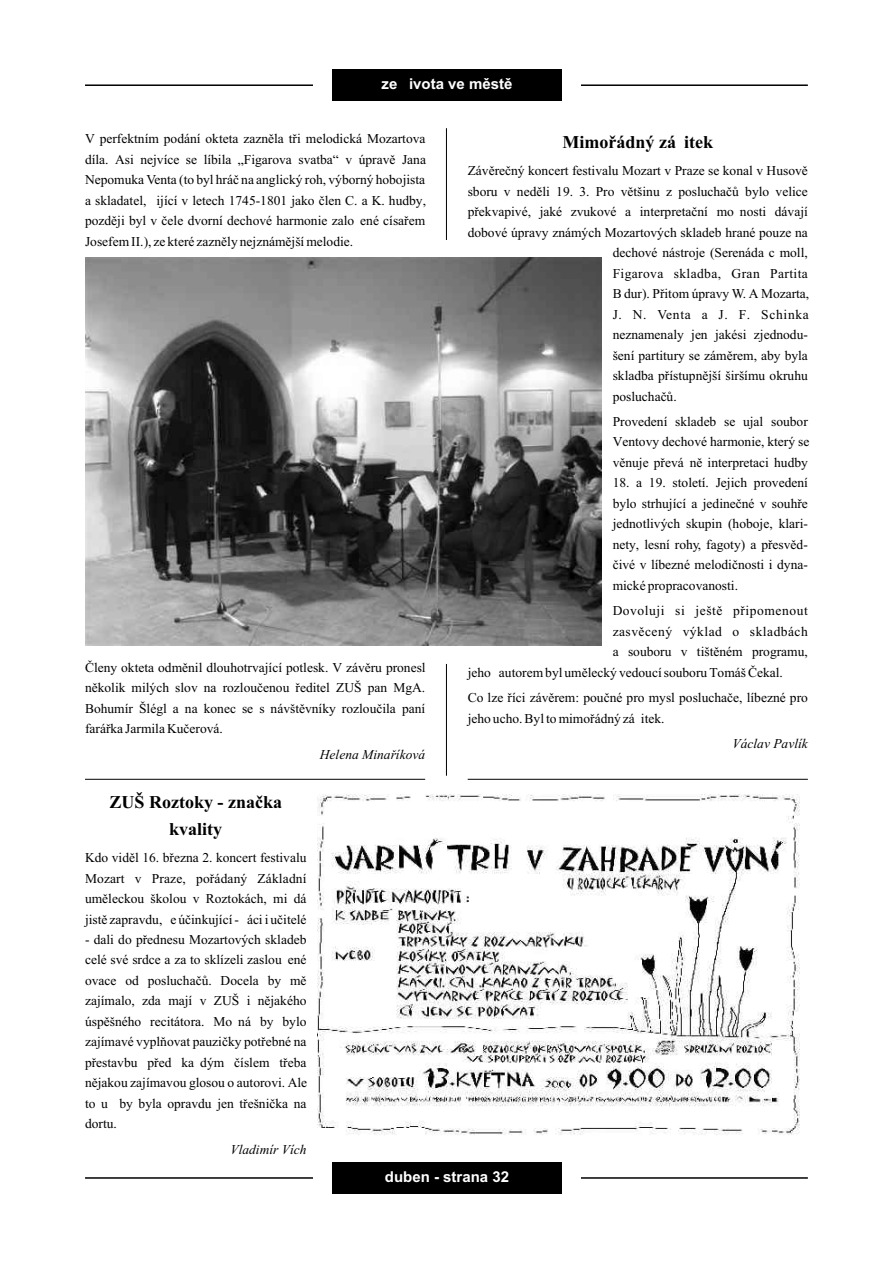
<style>
.page{position:relative;width:894px;height:1263px;background:#fff}
.page>*{position:absolute;margin:0;border:0;box-sizing:border-box;transform-origin:0 0}
.t1{font:700 18px/27.3px "Times New Roman CE";color:#000;text-align:center}
.t2{font:700 15px "Arial CE";color:#fff}
.t3{font:13.5px/20.5px "Times New Roman CE";color:#000;text-align:justify}
.t4{font:italic 13.5px "Times New Roman CE";color:#000}
.t5{font:13.5px "Times New Roman CE";letter-spacing:.03em;color:#000}
.t6{font:13.5px "Times New Roman CE";letter-spacing:.04em;color:#000}
.t7{font:13.5px "Times New Roman CE";letter-spacing:.035em;color:#000}
.t8{font:13.5px "Times New Roman CE";letter-spacing:.055em;color:#000}
</style>
<div class="page">
<hr style="left:85px;top:84px;width:723px;height:2px;background:#000">
<div style="left:313px;top:69px;width:267px;height:32px;background:#fff"></div>
<div style="left:332px;top:69px;width:229px;height:32px;background:#000"></div>
<hr style="left:85px;top:1177px;width:723px;height:2px;background:#000">
<div style="left:313px;top:1162px;width:267px;height:32px;background:#fff"></div>
<div style="left:332px;top:1162px;width:229px;height:32px;background:#000"></div>
<hr style="left:446px;top:128px;width:1px;height:112px;background:#000">
<hr style="left:446px;top:664px;width:1px;height:112px;background:#000">
<img style="left:85px;top:258px;width:517px;height:387px">
<img style="left:317px;top:795px;width:482px;height:340px">
<hr style="left:85px;top:779px;width:340px;height:1px;background:#000">
<hr style="left:468px;top:779px;width:340px;height:1px;background:#000">
<p class="t2" style="left:382px;top:78px;width:132px">ze života ve mìstì</p>
<p class="t3" style="left:85px;top:130px;width:343px">V perfektním podání okteta zaznìla tøi melodická Mozartova díla. Asi nejvíce se líbila „Figarova svatba“ v úpravì Jana Nepomuka Venta (to byl hráè na anglický roh, výborný hobojista a skladatel, žijící v letech 1745-1801 jako èlen C. a K. hudby, pozdìji byl v èele dvorní dechové harmonie založené císaøem Josefem II.), ze které zaznìly nejznámìjší melodie.</p>
<p class="t3" style="left:85px;top:658px;width:342px">Èleny okteta odmìnil dlouhotrvající potlesk. V závìru pronesl nìkolik milých slov na rozlouèenou øeditel ZUŠ pan MgA.<br>Bohumír Šlégl a na konec se s návštìvníky rozlouèila paní faráøka Jarmila Kuèerová.</p>
<p class="t4" style="left:320px;top:749px;width:107px">Helena Minaøíková</p>
<h1 class="t1" style="left:110px;top:790px;width:174px">ZUŠ Roztoky - znaèka kvality</h1>
<p class="t3" style="left:85px;top:849px;width:223px">Kdo vidìl 16. bøezna 2. koncert festivalu Mozart v Praze, poøádaný Základní umìleckou školou v Roztokách, mi dá jistì zapravdu, že úèinkující - žáci i uèitelé</p>
<p class="t3" style="left:85px;top:931px;width:224px">- dali do pøednesu Mozartových skladeb celé své srdce a za to sklízeli zasloužené ovace od posluchaèù. Docela by mì zajímalo, zda mají v ZUŠ i nìjakého úspìšného recitátora. Možná by bylo zajímavé vyplòovat pauzièky potøebné na pøestavbu pøed každým èíslem tøeba nìjakou zajímavou glosou o autorovi. Ale to už by byla opravdu jen tøešnièka na dortu.</p>
<p class="t4" style="left:230px;top:1144px;width:78px">Vladimír Vích</p>
<h1 class="t1" style="left:563px;top:130px;width:152px">Mimoøádný zážitek</h1>
<p class="t3" style="left:468px;top:162px;width:342px">Závìreèný koncert festivalu Mozart v Praze se konal v Husovì</p>
<p class="t3" style="left:468px;top:182px;width:342px">sboru v nedìli 19. 3. Pro vìtšinu z posluchaèù bylo velice</p>
<p class="t3" style="left:468px;top:203px;width:342px">pøekvapivé, jaké zvukové a interpretaèní možnosti dávají</p>
<p class="t3" style="left:468px;top:223px;width:342px">dobové úpravy známých Mozartových skladeb hrané pouze na</p>
<p class="t3" style="left:613px;top:244px;width:197px">dechové nástroje (Serenáda c moll,</p>
<p class="t5" style="left:613px;top:268px;width:197px">Figarova skladba, Gran Partita</p>
<p class="t3" style="left:613px;top:285px;width:198px">B dur). Pøitom úpravy W. A Mozarta,</p>
<p class="t8" style="left:613px;top:309px;width:198px">J. N. Venta a J. F. Schinka</p>
<p class="t3" style="left:613px;top:326px;width:197px">neznamenaly jen jakési zjednodu-</p>
<p class="t3" style="left:613px;top:346px;width:197px">šení partitury se zámìrem, aby byla</p>
<p class="t3" style="left:613px;top:367px;width:197px">skladba pøístupnìjší širšímu okruhu</p>
<p class="t3" style="left:613px;top:387px;width:66px">posluchaèù.</p>
<p class="t3" style="left:613px;top:412px;width:198px">Provedení skladeb se ujal soubor Ventovy dechové harmonie, který se vìnuje pøevážnì interpretaci hudby</p>
<p class="t3" style="left:613px;top:474px;width:197px">18. a 19. století. Jejich provedení bylo strhující a jedineèné v souhøe jednotlivých skupin (hoboje, klari&shy;nety, lesní rohy, fagoty) a pøesvìd&shy;èivé v líbezné melodiènosti i dyna&shy;mické propracovanosti.</p>
<p class="t6" style="left:613px;top:606px;width:197px">Dovoluji si ještì pøipomenout</p>
<p class="t7" style="left:613px;top:626px;width:197px">zasvìcený výklad o skladbách</p>
<p class="t3" style="left:613px;top:643px;width:197px">a souboru v tištìném programu,</p>
<p class="t3" style="left:468px;top:663px;width:317px">jehož autorem byl umìlecký vedoucí souboru Tomáš Èekal.</p>
<p class="t3" style="left:468px;top:689px;width:342px">Co lze øíci závìrem: pouèné pro mysl posluchaèe, líbezné pro jeho ucho. Byl to mimoøádný zážitek.</p>
<p class="t4" style="left:733px;top:739px;width:77px">Václav Pavlík</p>
<p class="t2" style="left:391px;top:1171px;width:114px">únor - strana 22</p>
<p class="t2" style="left:385px;top:1171px;width:126px">duben - strana 32</p>
</div>
